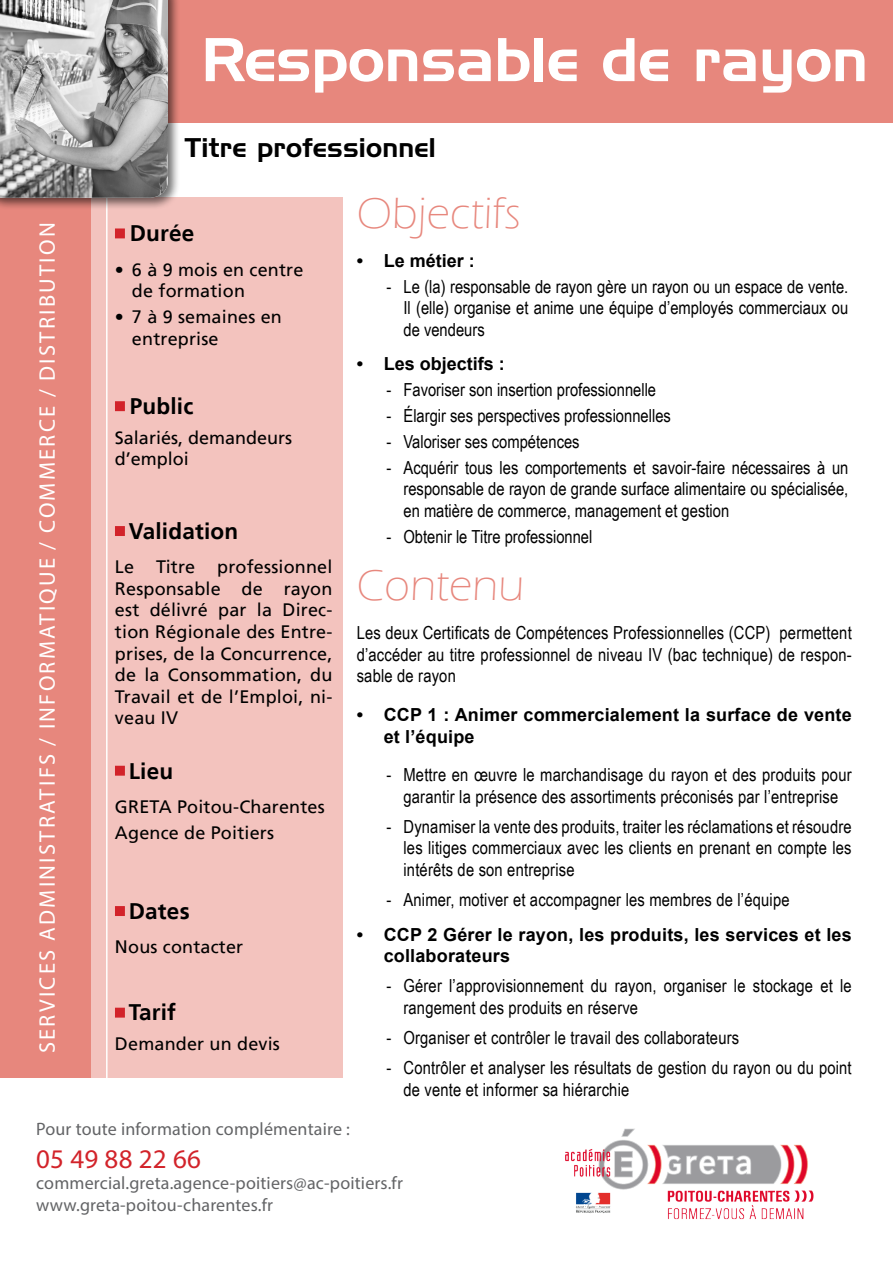
<style>
.page{position:relative;width:893px;height:1263px;background:#fff}
.page>*{position:absolute;margin:0;border:0;box-sizing:border-box;transform-origin:0 0}
.t1{font:60px "Handel Gothic BT";color:#fff}
.t2{font:300 45px "Eras ITC";letter-spacing:.01em;color:#e7877d}
.t3{font:27px "Myriad Pro";letter-spacing:.01em;color:#d2232a}
.t4{font:26.25px "Handel Gothic";letter-spacing:.01em;color:#000}
.t5{font:22.5px "Myriad Pro";letter-spacing:.1em;color:#fff}
.t6{font:700 22.5px "Frutiger LT";letter-spacing:.01em;color:#000}
.t7{font:18px/21.6px "Arial Narrow";letter-spacing:.01em;color:#000;text-align:justify}
.t8{font:18px/21.6px "Frutiger LT";letter-spacing:.01em;color:#000}
.t9{font:700 18px/21.6px "Arial";letter-spacing:.01em;color:#000}
.t10{font:18px "Myriad Pro";letter-spacing:.01em;color:#636466}
</style>
<div class="page">
<div style="left:118px;top:0;width:775px;height:123px;background:#e7877d"></div>
<div style="left:87px;top:198px;width:256px;height:880px;background:#f3c3be"></div>
<div style="left:0;top:198px;width:91px;height:880px;background:#e7877d"></div>
<img style="left:565px;top:1128px;width:249px;height:92px">
<hr style="left:106px;top:198px;width:2px;height:880px;background:#fff">
<div style="left:0;top:0;width:180px;height:210px;background:#000;opacity:.57"></div>
<img style="left:0;top:0;width:168px;height:198px">
<div style="left:115px;top:228px;width:10px;height:10px;background:#d2232a;border:2px solid #d2232a"></div>
<div style="left:115px;top:401px;width:10px;height:10px;background:#d2232a;border:2px solid #d2232a"></div>
<div style="left:115px;top:526px;width:10px;height:10px;background:#d2232a;border:2px solid #d2232a"></div>
<div style="left:115px;top:1008px;width:10px;height:9px;background:#d2232a;border:2px solid #d2232a"></div>
<div style="left:115px;top:906px;width:10px;height:10px;background:#d2232a;border:2px solid #d2232a"></div>
<div style="left:115px;top:766px;width:10px;height:10px;background:#d2232a;border:2px solid #d2232a"></div>
<p class="t1" style="left:201px;top:23px;width:668px">Responsable de rayon</p>
<p class="t5" style="left:33px;top:1053px;width:832px;rotate:-90deg">SERVICES ADMINISTRATIFS / INFORMATIQUE / COMMERCE / DISTRIBUTION</p>
<p class="t4" style="left:185px;top:135px;width:252px">Titre professionnel</p>
<p class="t6" style="left:130px;top:220px;width:66px">Durée</p>
<p class="t8" style="left:132px;top:259px;width:173px;text-indent:-17px">• 6 à 9 mois en centre de formation</p>
<p class="t8" style="left:132px;top:306px;width:151px;text-indent:-17px">• 7 à 9 semaines en entreprise</p>
<p class="t6" style="left:130px;top:393px;width:65px">Public</p>
<p class="t8" style="left:115px;top:427px;width:179px;line-height:21px">Salariés, demandeurs d’emploi</p>
<p class="t6" style="left:129px;top:518px;width:111px">Validation</p>
<p class="t8" style="left:115px;top:556px;width:219px;text-align:justify">Le Titre professionnel Responsable de rayon est délivré par la Direc&shy;tion Régionale des Entre&shy;prises, de la Concurrence, de la Consommation, du Travail et de l’Emploi, ni&shy;veau IV</p>
<p class="t6" style="left:129px;top:757px;width:46px">Lieu</p>
<p class="t8" style="left:115px;top:796px;width:211px">GRETA Poitou-Charentes</p>
<p class="t8" style="left:115px;top:822px;width:161px">Agence de Poitiers</p>
<p class="t6" style="left:129px;top:898px;width:62px">Dates</p>
<p class="t8" style="left:115px;top:936px;width:130px">Nous contacter</p>
<p class="t6" style="left:129px;top:999px;width:49px">Tarif</p>
<p class="t8" style="left:115px;top:1033px;width:166px">Demander un devis</p>
<p class="t2" style="left:357px;top:189px;width:165px">Objectifs</p>
<p class="t9" style="left:357px;top:250px;width:120px">• Le métier :</p>
<p class="t7" style="left:403px;top:275px;width:446px;text-indent:-17px">- Le (la) responsable de rayon gère un rayon ou un espace de vente.<br>Il (elle) organise et anime une équipe d’employés commerciaux ou de vendeurs</p>
<p class="t9" style="left:357px;top:354px;width:150px">• Les objectifs :</p>
<p class="t7" style="left:386px;top:378px;width:271px">- Favoriser son insertion professionnelle</p>
<p class="t7" style="left:386px;top:404px;width:286px">- Élargir ses perspectives professionnelles</p>
<p class="t7" style="left:386px;top:430px;width:195px">- Valoriser ses compétences</p>
<p class="t7" style="left:403px;top:456px;width:446px;text-indent:-17px">- Acquérir tous les comportements et savoir-faire nécessaires à un responsable de rayon de grande surface alimentaire ou spécialisée, en matière de commerce, management et gestion</p>
<p class="t7" style="left:386px;top:525px;width:207px">- Obtenir le Titre professionnel</p>
<p class="t2" style="left:357px;top:561px;width:169px">Contenu</p>
<p class="t7" style="left:357px;top:621px;width:497px">Les deux Certificats de Compétences Professionnelles (CCP) permettent d’accéder au titre professionnel de niveau IV (bac technique) de respon&shy;sable de rayon</p>
<p class="t9" style="left:384px;top:704px;width:470px;text-indent:-27px">• CCP 1 : Animer commercialement la surface de vente et l’équipe</p>
<p class="t7" style="left:386px;top:763px;width:467px;text-align:center">- Mettre en œuvre le marchandisage du rayon et des produits pour garantir la présence des assortiments préconisés par l’entreprise</p>
<p class="t7" style="left:403px;top:815px;width:450px;text-indent:-17px">- Dynamiser la vente des produits, traiter les réclamations et résoudre les litiges commerciaux avec les clients en prenant en compte les intérêts de son entreprise</p>
<p class="t7" style="left:386px;top:888px;width:405px">- Animer, motiver et accompagner les membres de l’équipe</p>
<p class="t9" style="left:384px;top:924px;width:470px;text-indent:-27px">• CCP 2 Gérer le rayon, les produits, les services et les collaborateurs</p>
<p class="t7" style="left:403px;top:974px;width:450px;text-indent:-17px">- Gérer l’approvisionnement du rayon, organiser le stockage et le rangement des produits en réserve</p>
<p class="t7" style="left:386px;top:1026px;width:354px">- Organiser et contrôler le travail des collaborateurs</p>
<p class="t7" style="left:403px;top:1056px;width:450px;text-indent:-17px">- Contrôler et analyser les résultats de gestion du rayon ou du point de vente et informer sa hiérarchie</p>
<p class="t10" style="left:36px;top:1118px;width:315px">Pour toute information complémentaire :</p>
<p class="t3" style="left:36px;top:1142px;width:166px">05 49 88 22 66</p>
<p class="t10" style="left:36px;top:1172px;width:368px">commercial.greta.agence-poitiers@ac-poitiers.fr</p>
<p class="t10" style="left:36px;top:1194px;width:238px">www.greta-poitou-charentes.fr</p>
</div>
